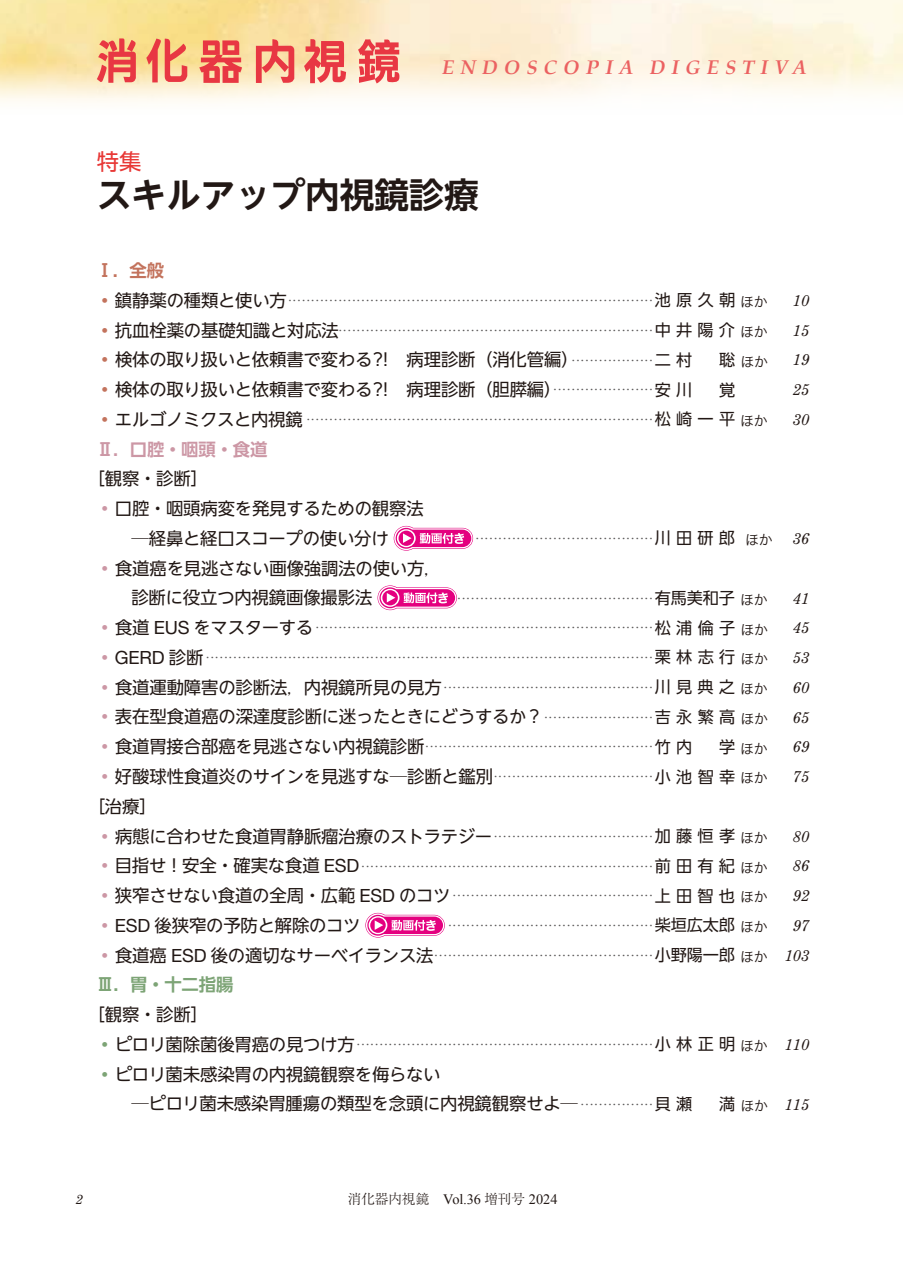
<style>
.page{position:relative;width:903px;height:1275px;background:#fff}
.page>*{position:absolute;margin:0;border:0;box-sizing:border-box;transform-origin:0 0}
.t1{font:700 34.65px "UD Shin Go NT Pr 6 N De";color:#221815}
.t2{font:22.4px "UD Shin Go NT Pr 6 N";color:#e83836}
.t3{font:italic 700 19.78px "Palatino";letter-spacing:.31em;color:#eb6161}
.t4{font:17.32px/29.8px "UD Shin Go NT Pr 6 N";letter-spacing:-.01em;color:#221815}
.t5{font:700 17.32px "UD Shin Go NT Pr 6 N De";color:#cc97a5}
.t6{font:700 17.32px "UD Shin Go NT Pr 6 N De";color:#7da476}
.t7{font:700 17.32px "UD Shin Go NT Pr 6 N De";color:#c3735d}
.t8{font:italic 16.1px "M Century Schoolbook";color:#221815}
.t9{font:13.65px "Ryumin Pr 6 N";color:#595757}
.t10{font:300 13.65px "Ryumin Pr 6 N";color:#221815}
.t11{font:italic 13.65px "M Century Schoolbook";color:#221815}
.s1{font-family:"UD Shin Go NT Pr 6 N";font-size:17.32px;color:#c3735d}
.s2{font-family:"UD Shin Go NT Pr 6 N";font-size:17.32px;color:#221815}
.s3{font-family:"UD Shin Go NT Pr 6 N";font-size:16.1px;color:#221815}
.s4{font-family:"Hiragino Sans Pr 6 N W3";font-size:13.83px;color:#221815}
.s5{color:#c3735d}
.s6{font-size:16.1px}
.s7{font-family:"Hiragino Sans Pr 6 N W3";font-size:13.83px}
.s8{color:#cc97a5}
.s9{font-family:"M Century Schoolbook";font-style:italic;font-size:16.1px;color:#221815}
.s10{font-family:"Ryumin Pr 6 N"}
.s11{font-family:"UD Shin Go NT Pr 6 N";font-size:17.32px;color:#cc97a5}
.s12{font-family:"Helvetica Neue LT Std";font-size:18.2px;color:#221815}
.s13{font-size:17.32px;color:#221815}
.s14{font-family:"Helvetica Neue LT Std";font-size:18.2px}
.s15{font-family:"UD Shin Go NT Pr 6 N";font-size:17.32px;color:#7da476}
.s16{color:#7da476}
.s17{font-family:"M Century Schoolbook";font-style:italic;font-size:16.1px}
.s18{font-family:"Times New Roman";font-weight:400;font-size:14.35px}
</style>
<div class="page">
<svg style="left:97px;top:37px;width:303px;height:47px;background:#f29a7f"></svg>
<svg style="left:393px;top:525px;width:81px;height:26px"></svg>
<svg style="left:377px;top:585px;width:80px;height:26px"></svg>
<svg style="left:365px;top:912px;width:80px;height:26px"></svg>
<h3 class="t3" style="left:442px;top:51px;width:366px">ENDOSCOPIA DIGESTIVA</h3>
<h2 class="t2" style="left:97px;top:143px;width:46px">特集</h2>
<h1 class="t1" style="left:97px;top:167px;width:383px">スキルアップ内視鏡診療</h1>
<p class="t7" style="left:96px;top:256px;width:70px">Ⅰ．全般</p>
<p class="t9" style="left:96px;top:285px;width:673px"><span class="s1">•</span><span class="s2">鎮静薬の種類と使い方</span>................................................................................<span class="s3">池原久朝</span><span class="s4">ほか</span></p>
<p class="t8" style="left:792px;top:291px;width:18px">10</p>
<p class="t9" style="left:96px;top:315px;width:673px"><span class="s1">•</span><span class="s2">抗血栓薬の基礎知識と対応法</span>.....................................................................<span class="s3">中井陽介</span><span class="s4">ほか</span></p>
<p class="t8" style="left:792px;top:321px;width:18px">15</p>
<p class="t4" style="left:96px;top:344px;width:673px"><span class="s5">•</span>検体の取り扱いと依頼書で変わる⁈　病理診断（消化管編）<sup>..................</sup> <span class="s6">二村　聡</span><span class="s7">ほか</span></p>
<p class="t8" style="left:792px;top:350px;width:18px">19</p>
<p class="t4" style="left:96px;top:374px;width:640px"><span class="s5">•</span>検体の取り扱いと依頼書で変わる⁈　病理診断（胆膵編）<sup>......................</sup><span class="s6">安川　覚</span></p>
<p class="t8" style="left:792px;top:380px;width:18px">25</p>
<p class="t9" style="left:96px;top:404px;width:673px"><span class="s1">•</span><span class="s2">エルゴノミクスと内視鏡</span> ............................................................................<span class="s3">松崎一平</span><span class="s4">ほか</span></p>
<p class="t8" style="left:792px;top:410px;width:18px">30</p>
<p class="t5" style="left:96px;top:435px;width:173px">Ⅱ．口腔・咽頭・食道</p>
<p class="t4" style="left:88px;top:463px;width:122px">［観察・診断］</p>
<p class="t4" style="left:96px;top:493px;width:329px;text-align:center"><span class="s8">•</span>口腔・咽頭病変を発見するための観察法─経鼻と経口スコープの使い分け</p>
<p class="t9" style="left:476px;top:523px;width:334px">.......................................<span class="s3">川田研郎</span> <span class="s4">ほか</span> <span class="s9">36</span></p>
<p class="t4" style="left:131px;top:553px;width:312px;text-indent:-35px"><span class="s8">•</span>食道癌を見逃さない画像強調法の使い方<span class="s10">，</span>診断に役立つ内視鏡画像撮影法</p>
<p class="t9" style="left:458px;top:583px;width:311px">...........................................<span class="s3">有馬美和子</span><span class="s4">ほか</span></p>
<p class="t8" style="left:792px;top:588px;width:18px">41</p>
<p class="t9" style="left:96px;top:613px;width:673px"><span class="s11">•</span><span class="s2">食道</span><span class="s12">EUS</span><span class="s2">をマスターする</span>..........................................................................<span class="s3">松浦倫子</span><span class="s4">ほか</span></p>
<p class="t8" style="left:792px;top:618px;width:18px">45</p>
<p class="t9" style="left:96px;top:642px;width:673px"><span class="s11">•</span><span class="s12">GERD</span><span class="s2">診断</span>..................................................................................................<span class="s3">栗林志行</span><span class="s4">ほか</span></p>
<p class="t8" style="left:792px;top:648px;width:18px">53</p>
<p class="t9" style="left:96px;top:672px;width:673px"><span class="s11">•</span><span class="s2">食道運動障害の診断法</span><span class="s13">，</span><span class="s2">内視鏡所見の見方</span>..............................................<span class="s3">川見典之</span><span class="s4">ほか</span></p>
<p class="t8" style="left:792px;top:678px;width:18px">60</p>
<p class="t4" style="left:96px;top:701px;width:673px"><span class="s8">•</span>表在型食道癌の深達度診断に迷ったときにどうするか？<sup>........................</sup><span class="s6">吉永繁高</span><span class="s7">ほか</span></p>
<p class="t8" style="left:792px;top:708px;width:18px">65</p>
<p class="t9" style="left:96px;top:732px;width:673px"><span class="s11">•</span><span class="s2">食道胃接合部癌を見逃さない内視鏡診断</span>..................................................<span class="s3">竹内　学</span><span class="s4">ほか</span></p>
<p class="t8" style="left:792px;top:737px;width:18px">69</p>
<p class="t9" style="left:96px;top:761px;width:673px"><span class="s11">•</span><span class="s2">好酸球性食道炎のサインを見逃すな─診断と鑑別</span>...................................<span class="s3">小池智幸</span><span class="s4">ほか</span></p>
<p class="t8" style="left:792px;top:767px;width:18px">75</p>
<p class="t4" style="left:88px;top:791px;width:71px">［治療］</p>
<p class="t9" style="left:96px;top:821px;width:673px"><span class="s11">•</span><span class="s2">病態に合わせた食道胃静脈瘤治療のストラテジー</span>...................................<span class="s3">加藤恒孝</span><span class="s4">ほか</span></p>
<p class="t8" style="left:792px;top:827px;width:18px">80</p>
<p class="t9" style="left:96px;top:851px;width:673px"><span class="s11">•</span><span class="s2">目指せ！安全・確実な食道</span><span class="s12">ESD</span>................................................................<span class="s3">前田有紀</span><span class="s4">ほか</span></p>
<p class="t8" style="left:792px;top:856px;width:18px">86</p>
<p class="t9" style="left:96px;top:880px;width:673px"><span class="s11">•</span><span class="s2">狭窄させない食道の全周・広範</span><span class="s12">ESD</span><span class="s2">のコツ</span>............................................<span class="s3">上田智也</span><span class="s4">ほか</span></p>
<p class="t8" style="left:792px;top:886px;width:18px">92</p>
<p class="t4" style="left:96px;top:910px;width:266px"><span class="s8">•</span><span class="s14">ESD</span> 後狭窄の予防と解除のコツ</p>
<p class="t9" style="left:449px;top:910px;width:321px">.............................................<span class="s3">柴垣広太郎</span><span class="s4">ほか</span></p>
<p class="t8" style="left:792px;top:916px;width:18px">97</p>
<p class="t9" style="left:96px;top:940px;width:714px"><span class="s11">•</span><span class="s2">食道癌</span><span class="s12">ESD</span><span class="s2">後の適切なサーベイランス法</span>................................................<span class="s3">小野陽一郎</span><span class="s4">ほか</span> <span class="s9">103</span></p>
<p class="t6" style="left:96px;top:971px;width:139px">Ⅲ．胃・十二指腸</p>
<p class="t4" style="left:88px;top:999px;width:122px">［観察・診断］</p>
<p class="t9" style="left:96px;top:1029px;width:714px"><span class="s15">•</span><span class="s2">ピロリ菌除菌後胃癌の見つけ方</span>.................................................................<span class="s3">小林正明</span><span class="s4">ほか</span> <span class="s9">110</span></p>
<p class="t4" style="left:131px;top:1059px;width:679px;text-indent:-35px"><span class="s16">•</span>ピロリ菌未感染胃の内視鏡観察を侮らない<br>─ピロリ菌未感染胃腫瘍の類型を念頭に内視鏡観察せよ─ <sup>................</sup> <span class="s6">貝瀬　満</span><span class="s7">ほか</span> <span class="s17">115</span></p>
<p class="t11" style="left:76px;top:1191px;width:8px">2</p>
<p class="t10" style="left:348px;top:1188px;width:212px">消化器内視鏡　<span class="s18">Vol</span>.<span class="s18">36</span> 増刊号 <span class="s18">2024</span></p>
</div>
